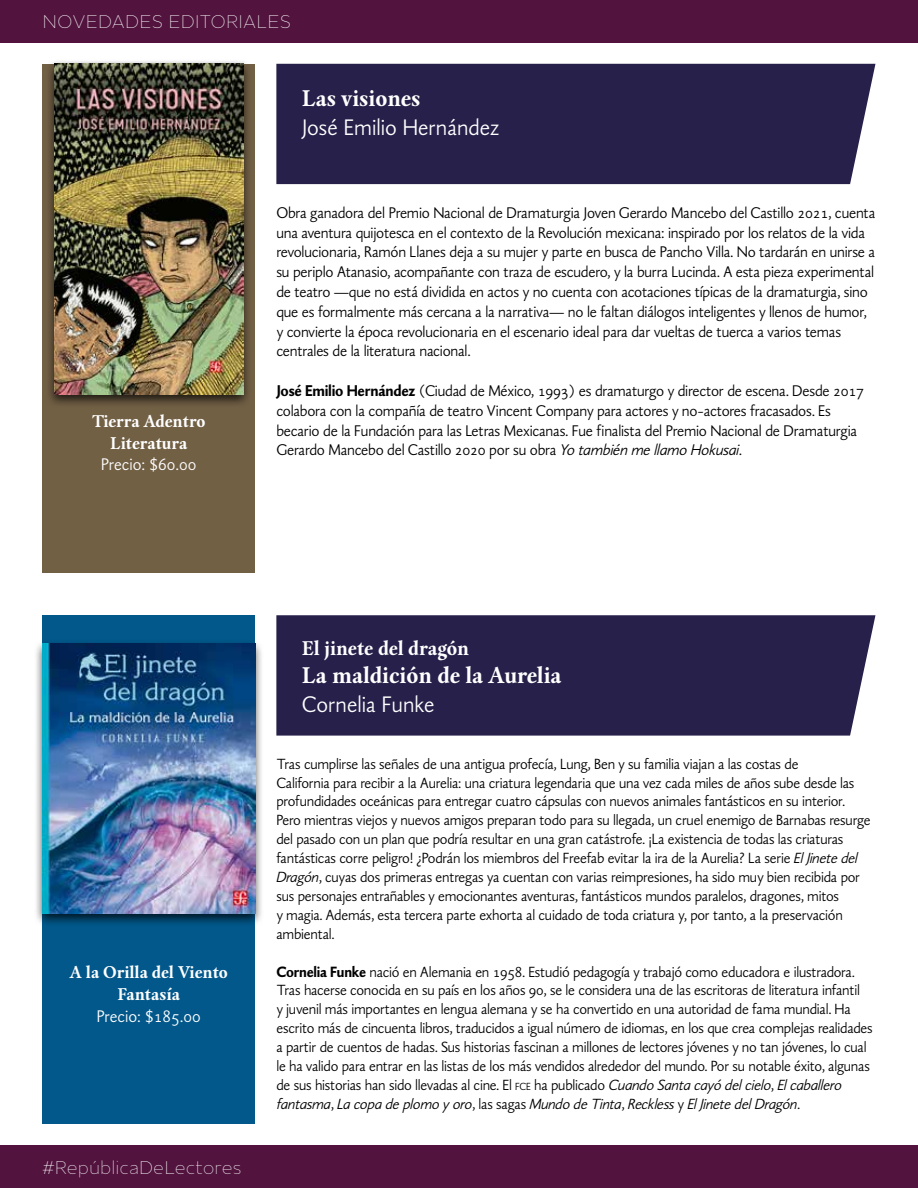
<style>
.page{position:relative;width:918px;height:1188px;background:#fff}
.page>*{position:absolute;margin:0;border:0;box-sizing:border-box;transform-origin:0 0}
.t1{font:700 24px "Fondo";color:#fff}
.t2{font:24px "Fondo Sans";color:#fff}
.t3{font:700 21px "Fondo";color:#fff}
.t4{font:700 18px/21.6px "Fondo";color:#fff;text-align:center}
.t5{font:18px "Minaxi Hairline Text";color:#fff}
.t6{font:18px "Fondo Sans";color:#fff}
.t7{font:16.5px/19.8px "Fondo Sans";letter-spacing:-.015em;color:#000}
.t8{font:15.75px/18.9px "Fondo Sans";letter-spacing:-.015em;color:#000}
.s1{font-weight:700}
.s2{font-style:italic}
.s3{font-size:10.95px}
</style>
<div class="page">
<div style="left:0;top:1145px;width:918px;height:43px;background:#52143e"></div>
<div style="left:0;top:0;width:918px;height:43px;background:#52143e"></div>
<div style="left:43px;top:64px;width:212px;height:509px;background:#726045"></div>
<div style="left:43px;top:615px;width:212px;height:509px;background:#02588b"></div>
<div style="left:45px;top:59px;width:208px;height:349px;background:#000;opacity:.75"></div>
<img style="left:54px;top:64px;width:189px;height:331px">
<div style="left:34px;top:639px;width:230px;height:289px;background:#000;opacity:.75"></div>
<img style="left:43px;top:644px;width:212px;height:270px">
<div style="left:276px;top:64px;width:599px;height:120px;background:#26204a"></div>
<div style="left:276px;top:615px;width:599px;height:121px;background:#26204a"></div>
<p class="t5" style="left:43px;top:11px;width:250px">NOVEDADES EDITORIALES</p>
<h1 class="t1" style="left:302px;top:84px;width:120px">Las visiones</h1>
<h1 class="t2" style="left:302px;top:114px;width:200px">José Emilio Hernández</h1>
<p class="t4" style="left:92px;top:410px;width:115px">Tierra Adentro<br>Literatura</p>
<p class="t6" style="left:101px;top:455px;width:97px">Precio: $60.00</p>
<p class="t7" style="left:276px;top:203px;width:601px">Obra ganadora del Premio Nacional de Dramaturgia Joven Gerardo Mancebo del Castillo 2021, cuenta una aventura quijotesca en el contexto de la Revolución mexicana: inspirado por los relatos de la vida revolucionaria, Ramón Llanes deja a su mujer y parte en busca de Pancho Villa. No tardarán en unirse a su periplo Atanasio, acompañante con traza de escudero, y la burra Lucinda. A esta pieza experimental de teatro —que no está dividida en actos y no cuenta con acotaciones típicas de la dramaturgia, sino que es formalmente más cercana a la narrativa— no le faltan diálogos inteligentes y llenos de humor, y convierte la época revolucionaria en el escenario ideal para dar vueltas de tuerca a varios temas centrales de la literatura nacional.</p>
<p class="t7" style="left:276px;top:381px;width:589px"><span class="s1">José Emilio Hernández</span> (Ciudad de México, 1993) es dramaturgo y director de escena. Desde 2017 colabora con la compañía de teatro Vincent Company para actores y no-actores fracasados. Es becario de la Fundación para las Letras Mexicanas. Fue finalista del Premio Nacional de Dramaturgia Gerardo Mancebo del Castillo 2020 por su obra <span class="s2">Yo también me llamo Hokusai</span>.</p>
<p class="t4" style="left:70px;top:962px;width:160px">A la Orilla del Viento<br>Fantasía</p>
<p class="t6" style="left:97px;top:1006px;width:106px">Precio: $185.00</p>
<p class="t5" style="left:43px;top:1157px;width:201px">#RepúblicaDeLectores</p>
<h2 class="t3" style="left:302px;top:636px;width:169px">El jinete del dragón</h2>
<h1 class="t1" style="left:302px;top:662px;width:261px">La maldición de la Aurelia</h1>
<h1 class="t2" style="left:302px;top:691px;width:134px">Cornelia Funke</h1>
<p class="t8" style="left:276px;top:754px;width:596px">Tras cumplirse las señales de una antigua profecía, Lung, Ben y su familia viajan a las costas de<br>California para recibir a la Aurelia: una criatura legendaria que una vez cada miles de años sube desde las profundidades oceánicas para entregar cuatro cápsulas con nuevos animales fantásticos en su interior.<br>Pero mientras viejos y nuevos amigos preparan todo para su llegada, un cruel enemigo de Barnabas resurge del pasado con un plan que podría resultar en una gran catástrofe. ¡La existencia de todas las criaturas fantásticas corre peligro! ¿Podrán los miembros del Freefab evitar la ira de la Aurelia? La serie <span class="s2">El Jinete del Dragón</span>, cuyas dos primeras entregas ya cuentan con varias reimpresiones, ha sido muy bien recibida por sus personajes entrañables y emocionantes aventuras, fantásticos mundos paralelos, dragones, mitos<br>y magia. Además, esta tercera parte exhorta al cuidado de toda criatura y, por tanto, a la preservación ambiental.</p>
<p class="t8" style="left:276px;top:962px;width:598px"><span class="s1">Cornelia Funke</span> nació en Alemania en 1958. Estudió pedagogía y trabajó como educadora e ilustradora.<br>Tras hacerse conocida en su país en los años 90, se le considera una de las escritoras de literatura infantil<br>y juvenil más importantes en lengua alemana y se ha convertido en una autoridad de fama mundial. Ha escrito más de cincuenta libros, traducidos a igual número de idiomas, en los que crea complejas realidades a partir de cuentos de hadas. Sus historias fascinan a millones de lectores jóvenes y no tan jóvenes, lo cual le ha valido para entrar en las listas de los más vendidos alrededor del mundo. Por su notable éxito, algunas de sus historias han sido llevadas al cine. El <span class="s3">fce</span> ha publicado <span class="s2">Cuando Santa cayó del cielo</span>, <span class="s2">El caballero fantasma</span>, <span class="s2">La copa de plomo y oro</span>, las sagas <span class="s2">Mundo de Tinta</span>, <span class="s2">Reckless</span> y <span class="s2">El Jinete del Dragón</span>.</p>
</div>
